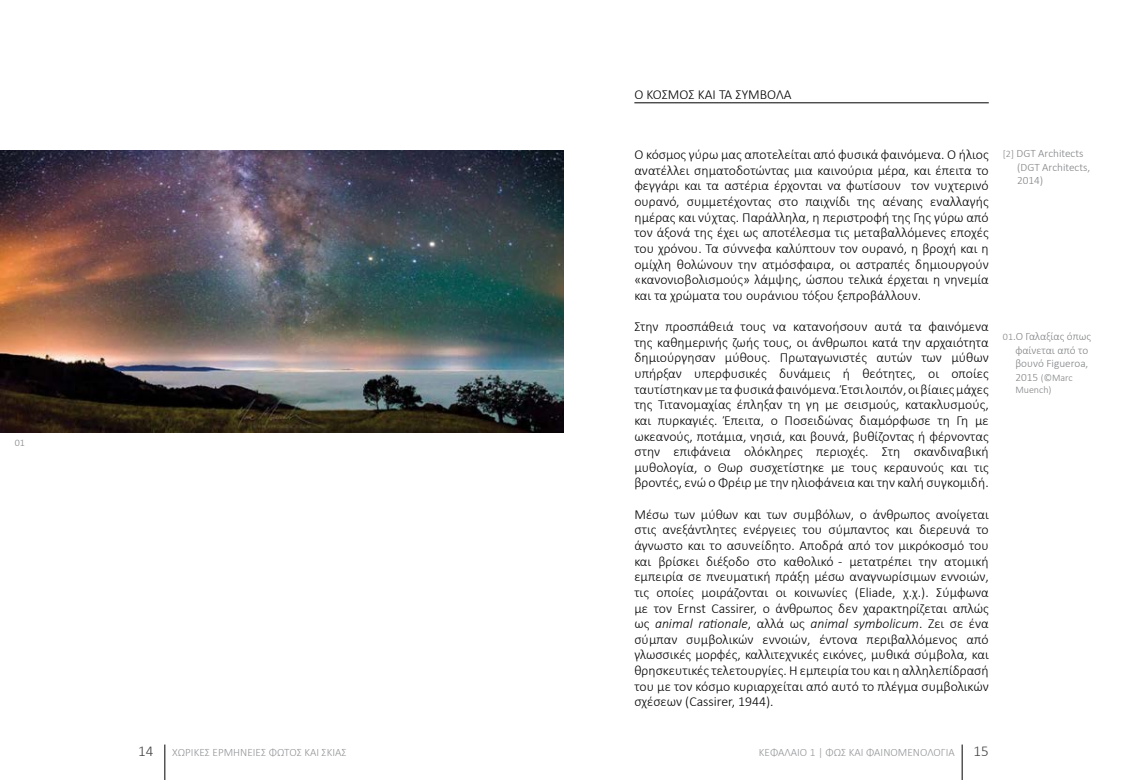
<style>
.page{position:relative;width:1127px;height:780px;background:#fff}
.page>*{position:absolute;margin:0;border:0;box-sizing:border-box;transform-origin:0 0}
.t1{font:300 15px "Calibri";color:#414042}
.t2{font:300 13.75px/15.6px "Calibri";color:#000;text-align:justify}
.t3{font:300 11.25px/13.5px "Calibri";color:#808285}
.t4{font:300 11.25px "Calibri";color:#939598}
.t5{font:300 10px/12px "Calibri";color:#808285}
.s1{font-style:italic}
.s2{font-size:10px}
.s3{font-size:11.25px}
</style>
<div class="page">
<hr style="left:164px;top:744px;width:1px;height:36px;background:#000">
<hr style="left:962px;top:744px;width:1px;height:36px;background:#000">
<hr style="left:634px;top:102px;width:355px;height:1px;background:#000">
<img style="left:0;top:151px;width:563px;height:281px">
<p class="t5" style="left:15px;top:436px;width:12px">01</p>
<p class="t2" style="left:634px;top:86px;width:159px">Ο ΚΟΣΜΟΣ ΚΑΙ ΤΑ ΣΥΜΒΟΛΑ</p>
<p class="t2" style="left:634px;top:147px;width:356px">Ο κόσμος γύρω μας αποτελείται από φυσικά φαινόμενα. Ο ήλιος ανατέλλει σηματοδοτώντας μια καινούρια μέρα, και έπειτα το φεγγάρι και τα αστέρια έρχονται να φωτίσουν τον νυχτερινό ουρανό, συμμετέχοντας στο παιχνίδι της αέναης εναλλαγής ημέρας και νύχτας. Παράλληλα, η περιστροφή της Γης γύρω από τον άξονά της έχει ως αποτέλεσμα τις μεταβαλλόμενες εποχές του χρόνου. Τα σύννεφα καλύπτουν τον ουρανό, η βροχή και η ομίχλη θολώνουν την ατμόσφαιρα, οι αστραπές δημιουργούν «κανονιοβολισμούς» λάμψης, ώσπου τελικά έρχεται η νηνεμία και τα χρώματα του ουράνιου τόξου ξεπροβάλλουν.</p>
<p class="t2" style="left:634px;top:318px;width:356px">Στην προσπάθειά τους να κατανοήσουν αυτά τα φαινόμενα της καθημερινής ζωής τους, οι άνθρωποι κατά την αρχαιότητα δημιούργησαν μύθους. Πρωταγωνιστές αυτών των μύθων υπήρξαν υπερφυσικές δυνάμεις ή θεότητες, οι οποίες ταυτίστηκαν με τα φυσικά φαινόμενα. Έτσι λοιπόν, οι βίαιες μάχες της Τιτανομαχίας έπληξαν τη γη με σεισμούς, κατακλυσμούς, και πυρκαγιές. Έπειτα, ο Ποσειδώνας διαμόρφωσε τη Γη με ωκεανούς, ποτάμια, νησιά, και βουνά, βυθίζοντας ή φέρνοντας στην επιφάνεια ολόκληρες περιοχές. Στη σκανδιναβική μυθολογία, ο Θωρ συσχετίστηκε με τους κεραυνούς και τις βροντές, ενώ ο Φρέιρ με την ηλιοφάνεια και την καλή συγκομιδή.</p>
<p class="t2" style="left:634px;top:506px;width:356px">Μέσω των μύθων και των συμβόλων, ο άνθρωπος ανοίγεται στις ανεξάντλητες ενέργειες του σύμπαντος και διερευνά το άγνωστο και το ασυνείδητο. Αποδρά από τον μικρόκοσμό του και βρίσκει διέξοδο στο καθολικό - μετατρέπει την ατομική εμπειρία σε πνευματική πράξη μέσω αναγνωρίσιμων εννοιών, τις οποίες μοιράζονται οι κοινωνίες (Eliade, χ.χ.). Σύμφωνα με τον Ernst Cassirer, ο άνθρωπος δεν χαρακτηρίζεται απλώς ως <span class="s1">animal rationale</span>, αλλά ως <span class="s1">animal symbolicum</span>. Ζει σε ένα σύμπαν συμβολικών εννοιών, έντονα περιβαλλόμενος από γλωσσικές μορφές, καλλιτεχνικές εικόνες, μυθικά σύμβολα, και θρησκευτικές τελετουργίες. Η εμπειρία του και η αλληλεπίδρασή του με τον κόσμο κυριαρχείται από αυτό το πλέγμα συμβολικών σχέσεων (Cassirer, 1944).</p>
<p class="t3" style="left:1017px;top:147px;width:75px;text-indent:-14px"><span class="s2">[2]</span> DGT Architects (DGT Architects,<br>2014)</p>
<p class="t3" style="left:1015px;top:330px;width:77px;text-indent:-12px"><span class="s2">01</span>.Ο Γαλαξίας όπως φαίνεται από το βουνό Figueroa,</p>
<p class="t5" style="left:1015px;top:371px;width:59px"><span class="s3">2015</span> (©Marc<br>Muench)</p>
<p class="t1" style="left:138px;top:741px;width:17px">14</p>
<p class="t4" style="left:172px;top:744px;width:176px">ΧΩΡΙΚΕΣ ΕΡΜΗΝΕΙΕΣ ΦΩΤΟΣ ΚΑΙ ΣΚΙΑΣ</p>
<p class="t4" style="left:759px;top:744px;width:197px">ΚΕΦΑΛΑΙΟ 1 | ΦΩΣ ΚΑΙ ΦΑΙΝΟΜΕΝΟΛΟΓΙΑ</p>
<p class="t1" style="left:973px;top:741px;width:17px">15</p>
</div>
